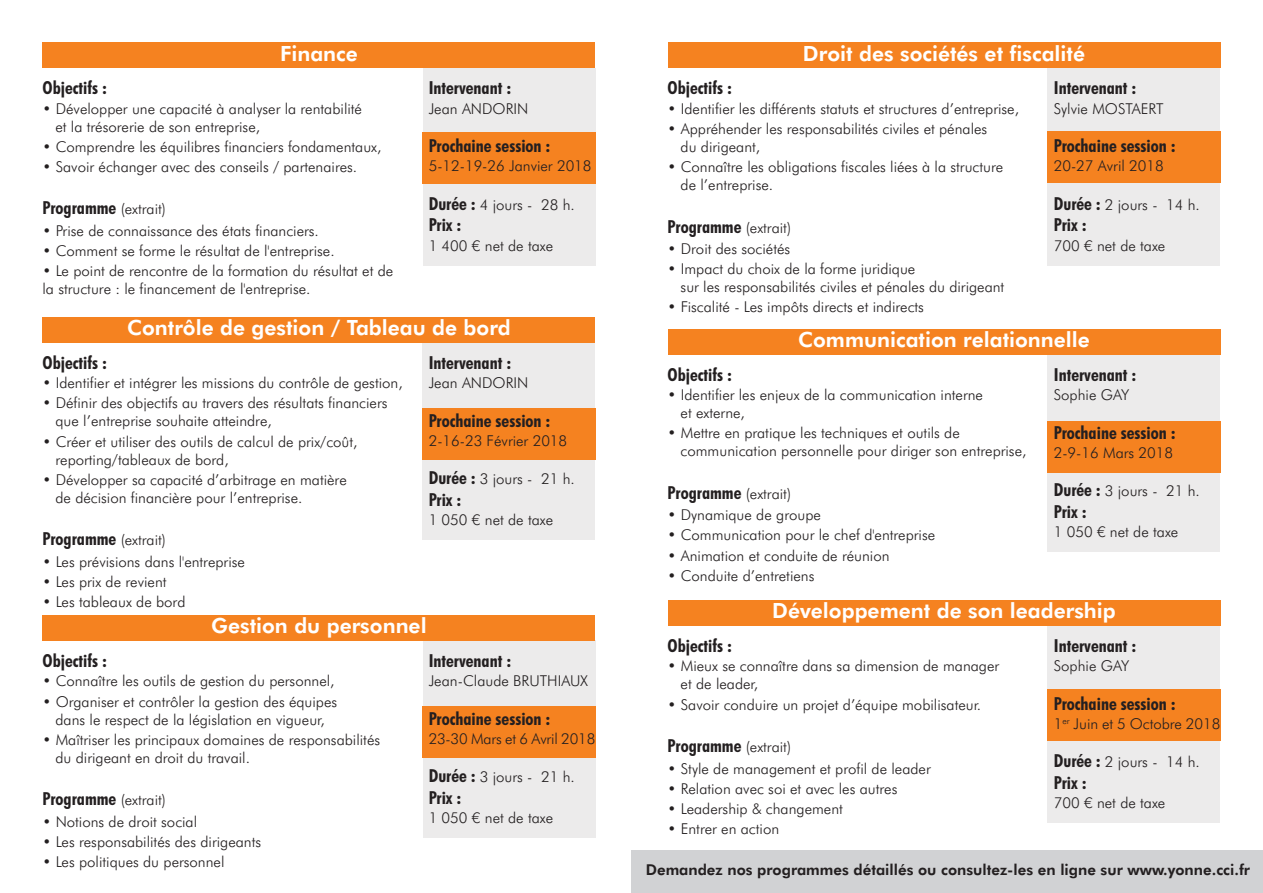
<style>
.page{position:relative;width:1263px;height:893px;background:#fff}
.page>*{position:absolute;margin:0;border:0;box-sizing:border-box;transform-origin:0 0}
.t1{font:800 21px "Futura BT";color:#fff}
.t2{font:700 condensed 18px "Futura BT";color:#231f20}
.t3{font:300 15px/18px "Futura BT";color:#231f20}
.t4{font:800 15px "Futura BT";color:#231f20}
.s1{font-weight:300;font-stretch:normal;font-size:15px}
.s2{font-weight:700;font-stretch:condensed;font-size:18px}
</style>
<div class="page">
<div style="left:631px;top:850px;width:632px;height:43px;background:#d1d2d4"></div>
<div style="left:1047px;top:626px;width:173px;height:197px;background:#ecebeb"></div>
<div style="left:1047px;top:355px;width:173px;height:197px;background:#ecebeb"></div>
<div style="left:1047px;top:69px;width:173px;height:197px;background:#ecebeb"></div>
<div style="left:423px;top:641px;width:173px;height:197px;background:#ecebeb"></div>
<div style="left:423px;top:69px;width:172px;height:197px;background:#ecebeb"></div>
<div style="left:422px;top:343px;width:173px;height:197px;background:#ecebeb"></div>
<div style="left:1047px;top:689px;width:173px;height:52px;background:#f58220"></div>
<div style="left:1047px;top:421px;width:173px;height:52px;background:#f58220"></div>
<div style="left:668px;top:329px;width:552px;height:26px;background:#f58220"></div>
<div style="left:1047px;top:131px;width:173px;height:52px;background:#f58220"></div>
<div style="left:422px;top:706px;width:173px;height:52px;background:#f58220"></div>
<div style="left:422px;top:408px;width:174px;height:52px;background:#f58220"></div>
<div style="left:422px;top:132px;width:173px;height:52px;background:#f58220"></div>
<div style="left:43px;top:43px;width:552px;height:25px;background:#f58220"></div>
<div style="left:43px;top:317px;width:552px;height:26px;background:#f58220"></div>
<div style="left:43px;top:615px;width:552px;height:26px;background:#f58220"></div>
<div style="left:668px;top:43px;width:552px;height:25px;background:#f58220"></div>
<div style="left:668px;top:600px;width:552px;height:26px;background:#f58220"></div>
<h1 class="t1" style="left:280px;top:41px;width:79px">Finance</h1>
<p class="t2" style="left:43px;top:78px;width:66px">Objectifs :</p>
<p class="t3" style="left:55px;top:100px;width:308px;text-indent:-13px">• Développer une capacité à analyser la rentabilité et la trésorerie de son entreprise,</p>
<p class="t3" style="left:43px;top:138px;width:340px">• Comprendre les équilibres financiers fondamentaux,</p>
<p class="t3" style="left:43px;top:158px;width:316px">• Savoir échanger avec des conseils / partenaires.</p>
<p class="t2" style="left:43px;top:198px;width:125px">Programme <span class="s1">(extrait)</span></p>
<p class="t3" style="left:43px;top:222px;width:278px">• Prise de connaissance des états financiers.</p>
<p class="t3" style="left:43px;top:242px;width:294px">• Comment se forme le résultat de l'entreprise.</p>
<p class="t3" style="left:43px;top:262px;width:352px">• Le point de rencontre de la formation du résultat et de la structure : le financement de l'entreprise.</p>
<p class="t2" style="left:429px;top:78px;width:84px">Intervenant :</p>
<p class="t3" style="left:429px;top:100px;width:101px">Jean ANDORIN</p>
<p class="t2" style="left:429px;top:135px;width:123px">Prochaine session :</p>
<p class="t3" style="left:429px;top:157px;width:164px">5-12-19-26 Janvier 2018</p>
<p class="t3" style="left:429px;top:195px;width:148px"><span class="s2">Durée :</span> 4 jours - 28 h.</p>
<p class="t2" style="left:429px;top:214px;width:34px">Prix :</p>
<p class="t3" style="left:429px;top:236px;width:126px">1 400 € net de taxe</p>
<h1 class="t1" style="left:127px;top:316px;width:385px">Contrôle de gestion / Tableau de bord</h1>
<p class="t2" style="left:43px;top:352px;width:66px">Objectifs :</p>
<p class="t3" style="left:43px;top:374px;width:362px">• Identifier et intégrer les missions du contrôle de gestion,</p>
<p class="t3" style="left:55px;top:394px;width:334px;text-indent:-13px">• Définir des objectifs au travers des résultats financiers que l’entreprise souhaite atteindre,</p>
<p class="t3" style="left:55px;top:432px;width:303px;text-indent:-13px">• Créer et utiliser des outils de calcul de prix/coût, reporting/tableaux de bord,</p>
<p class="t3" style="left:55px;top:470px;width:293px;text-indent:-13px">• Développer sa capacité d’arbitrage en matière de décision financière pour l’entreprise.</p>
<p class="t2" style="left:43px;top:528px;width:125px">Programme <span class="s1">(extrait)</span></p>
<p class="t3" style="left:43px;top:552px;width:204px">• Les prévisions dans l'entreprise</p>
<p class="t3" style="left:43px;top:573px;width:126px">• Les prix de revient</p>
<p class="t3" style="left:43px;top:593px;width:144px">• Les tableaux de bord</p>
<p class="t2" style="left:429px;top:352px;width:84px">Intervenant :</p>
<p class="t3" style="left:429px;top:374px;width:101px">Jean ANDORIN</p>
<p class="t2" style="left:429px;top:410px;width:123px">Prochaine session :</p>
<p class="t3" style="left:429px;top:432px;width:140px">2-16-23 Février 2018</p>
<p class="t3" style="left:429px;top:470px;width:148px"><span class="s2">Durée :</span> 3 jours - 21 h.</p>
<p class="t2" style="left:429px;top:489px;width:34px">Prix :</p>
<p class="t3" style="left:429px;top:511px;width:126px">1 050 € net de taxe</p>
<h1 class="t1" style="left:211px;top:614px;width:217px">Gestion du personnel</h1>
<p class="t2" style="left:43px;top:650px;width:66px">Objectifs :</p>
<p class="t3" style="left:43px;top:672px;width:294px">• Connaître les outils de gestion du personnel,</p>
<p class="t3" style="left:43px;top:692px;width:296px;text-align:center">• Organiser et contrôler la gestion des équipes dans le respect de la législation en vigueur,</p>
<p class="t3" style="left:55px;top:730px;width:326px;text-indent:-13px">• Maîtriser les principaux domaines de responsabilités du dirigeant en droit du travail.</p>
<p class="t2" style="left:43px;top:788px;width:125px">Programme <span class="s1">(extrait)</span></p>
<p class="t3" style="left:43px;top:812px;width:156px">• Notions de droit social</p>
<p class="t3" style="left:43px;top:833px;width:220px">• Les responsabilités des dirigeants</p>
<p class="t3" style="left:43px;top:853px;width:183px">• Les politiques du personnel</p>
<p class="t2" style="left:429px;top:650px;width:84px">Intervenant :</p>
<p class="t3" style="left:429px;top:672px;width:161px">Jean-Claude BRUTHIAUX</p>
<p class="t2" style="left:429px;top:708px;width:123px">Prochaine session :</p>
<p class="t3" style="left:429px;top:730px;width:168px">23-30 Mars et 6 Avril 2018</p>
<p class="t3" style="left:429px;top:768px;width:148px"><span class="s2">Durée :</span> 3 jours - 21 h.</p>
<p class="t2" style="left:429px;top:787px;width:34px">Prix :</p>
<p class="t3" style="left:429px;top:809px;width:126px">1 050 € net de taxe</p>
<h1 class="t1" style="left:803px;top:41px;width:284px">Droit des sociétés et fiscalité</h1>
<p class="t2" style="left:668px;top:78px;width:66px">Objectifs :</p>
<p class="t3" style="left:668px;top:100px;width:353px">• Identifier les différents statuts et structures d’entreprise,</p>
<p class="t3" style="left:681px;top:120px;width:308px;text-indent:-13px">• Appréhender les responsabilités civiles et pénales du dirigeant,</p>
<p class="t3" style="left:681px;top:158px;width:324px;text-indent:-13px">• Connaître les obligations fiscales liées à la structure de l’entreprise.</p>
<p class="t2" style="left:668px;top:216px;width:125px">Programme <span class="s1">(extrait)</span></p>
<p class="t3" style="left:668px;top:240px;width:124px">• Droit des sociétés</p>
<p class="t3" style="left:681px;top:260px;width:325px;text-indent:-13px">• Impact du choix de la forme juridique<br>sur les responsabilités civiles et pénales du dirigeant</p>
<p class="t3" style="left:668px;top:298px;width:258px">• Fiscalité - Les impôts directs et indirects</p>
<p class="t2" style="left:1054px;top:78px;width:84px">Intervenant :</p>
<p class="t3" style="left:1054px;top:100px;width:111px">Sylvie MOSTAERT</p>
<p class="t2" style="left:1054px;top:135px;width:123px">Prochaine session :</p>
<p class="t3" style="left:1054px;top:157px;width:111px">20-27 Avril 2018</p>
<p class="t3" style="left:1054px;top:195px;width:148px"><span class="s2">Durée :</span> 2 jours - 14 h.</p>
<p class="t2" style="left:1054px;top:214px;width:34px">Prix :</p>
<p class="t3" style="left:1054px;top:236px;width:113px">700 € net de taxe</p>
<h1 class="t1" style="left:798px;top:328px;width:293px">Communication relationnelle</h1>
<p class="t2" style="left:668px;top:364px;width:66px">Objectifs :</p>
<p class="t3" style="left:681px;top:386px;width:304px;text-indent:-13px">• Identifier les enjeux de la communication interne et externe,</p>
<p class="t3" style="left:681px;top:424px;width:347px;text-indent:-13px">• Mettre en pratique les techniques et outils de communication personnelle pour diriger son entreprise,</p>
<p class="t2" style="left:668px;top:482px;width:125px">Programme <span class="s1">(extrait)</span></p>
<p class="t3" style="left:668px;top:506px;width:155px">• Dynamique de groupe</p>
<p class="t3" style="left:668px;top:526px;width:269px">• Communication pour le chef d'entreprise</p>
<p class="t3" style="left:668px;top:546px;width:223px">• Animation et conduite de réunion</p>
<p class="t3" style="left:668px;top:567px;width:148px">• Conduite d’entretiens</p>
<p class="t2" style="left:1054px;top:364px;width:84px">Intervenant :</p>
<p class="t3" style="left:1054px;top:386px;width:77px">Sophie GAY</p>
<p class="t2" style="left:1054px;top:422px;width:123px">Prochaine session :</p>
<p class="t3" style="left:1054px;top:444px;width:121px">2-9-16 Mars 2018</p>
<p class="t3" style="left:1054px;top:482px;width:148px"><span class="s2">Durée :</span> 3 jours - 21 h.</p>
<p class="t2" style="left:1054px;top:501px;width:34px">Prix :</p>
<p class="t3" style="left:1054px;top:523px;width:126px">1 050 € net de taxe</p>
<h1 class="t1" style="left:772px;top:599px;width:345px">Développement de son leadership</h1>
<p class="t2" style="left:668px;top:635px;width:66px">Objectifs :</p>
<p class="t3" style="left:681px;top:657px;width:320px;text-indent:-13px">• Mieux se connaître dans sa dimension de manager et de leader,</p>
<p class="t3" style="left:668px;top:695px;width:315px">• Savoir conduire un projet d’équipe mobilisateur.</p>
<p class="t2" style="left:668px;top:735px;width:125px">Programme <span class="s1">(extrait)</span></p>
<p class="t3" style="left:668px;top:759px;width:265px">• Style de management et profil de leader</p>
<p class="t3" style="left:668px;top:779px;width:231px">• Relation avec soi et avec les autres</p>
<p class="t3" style="left:668px;top:800px;width:177px">• Leadership &amp; changement</p>
<p class="t3" style="left:668px;top:820px;width:113px">• Entrer en action</p>
<p class="t2" style="left:1054px;top:635px;width:84px">Intervenant :</p>
<p class="t3" style="left:1054px;top:657px;width:77px">Sophie GAY</p>
<p class="t2" style="left:1054px;top:693px;width:123px">Prochaine session :</p>
<p class="t3" style="left:1054px;top:715px;width:168px">1<sup>er</sup> Juin et 5 Octobre 2018</p>
<p class="t3" style="left:1054px;top:753px;width:148px"><span class="s2">Durée :</span> 2 jours - 14 h.</p>
<p class="t2" style="left:1054px;top:772px;width:34px">Prix :</p>
<p class="t3" style="left:1054px;top:794px;width:113px">700 € net de taxe</p>
<p class="t4" style="left:646px;top:861px;width:606px">Demandez nos programmes détaillés ou consultez-les en ligne sur www.yonne.cci.fr</p>
</div>
